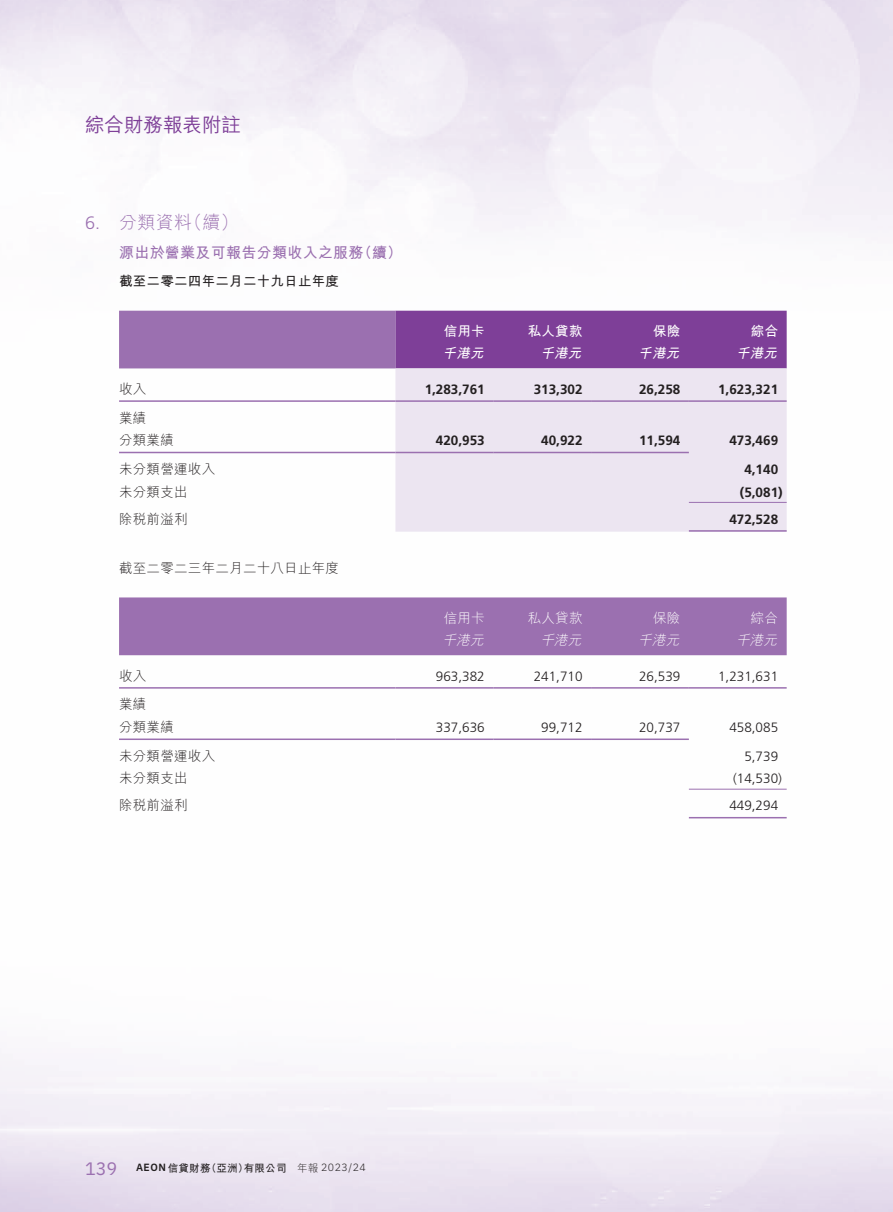
<style>
.page{position:relative;width:893px;height:1212px;background:#fff}
.page>*{position:absolute;margin:0;border:0;box-sizing:border-box;transform-origin:0 0}
.t1{font:500 19.5px "M Hei HK";color:#7e3f98}
._01_H1{font:300 18px "M Hei HK";color:#9b70b0}
.t2{font:18px "IBM Plex Sans";color:#9b70b0}
._01_H1-2{font:300 18px "Frutiger LT Std";color:#9b70b0}
._02_H2{font:700 15px "M Hei HK";letter-spacing:.02em;color:#9b70b0}
._50_Table_txt{font:700 13.5px "Frutiger LT Std";color:#231f20}
._50_Table_txt-2{font:300 13.5px "Frutiger LT Std";color:#231f20}
._50_Table_txt-3{font:300 13.5px "M Hei HK";letter-spacing:.02em;color:#231f20}
._00_txt{font:700 13.5px "M Hei HK";letter-spacing:.02em;color:#231f20}
._00_txt-2{font:300 13.5px "M Hei HK";letter-spacing:.02em;color:#231f20}
._50_Table_txt-4{font:italic 700 13.5px "M Hei HK";color:#fff}
._50_Table_txt-5{font:italic 300 13.5px "M Hei HK";color:#fff}
._50_Table_txt-6{font:700 13.5px "M Hei HK";letter-spacing:.02em;color:#fff}
._50_Table_txt-7{font:300 13.5px "M Hei HK";letter-spacing:.02em;color:#fff}
.t3{font:300 10.5px "IBM Plex Sans";letter-spacing:.05em;color:#231f20}
.t4{font:700 10.5px "M Hei HK";letter-spacing:.02em;color:#231f20}
.t5{font:600 10.5px "IBM Plex Sans";color:#231f20}
.s1{font-family:"M Hei HK";font-weight:700}
.s2{font-family:"M Hei HK"}
</style>
<div class="page">
<svg style="left:119px;top:311px;width:668px;height:57px;background:#8a53a2"></svg>
<div style="left:395px;top:368px;width:392px;height:164px;background:#ece5f1"></div>
<hr style="left:119px;top:400px;width:276px;height:2px;background:#9b70b0">
<hr style="left:395px;top:400px;width:98px;height:2px;background:#9b70b0">
<hr style="left:493px;top:400px;width:98px;height:2px;background:#9b70b0">
<hr style="left:591px;top:400px;width:98px;height:2px;background:#9b70b0">
<hr style="left:689px;top:400px;width:98px;height:2px;background:#9b70b0">
<hr style="left:119px;top:452px;width:276px;height:1px;background:#9b70b0">
<hr style="left:395px;top:452px;width:98px;height:1px;background:#9b70b0">
<hr style="left:493px;top:452px;width:98px;height:1px;background:#9b70b0">
<hr style="left:591px;top:452px;width:98px;height:1px;background:#9b70b0">
<hr style="left:689px;top:502px;width:98px;height:1px;background:#9b70b0">
<hr style="left:689px;top:530px;width:98px;height:2px;background:#9b70b0">
<div style="left:119px;top:597px;width:668px;height:58px;background:#9b70b0"></div>
<hr style="left:119px;top:687px;width:276px;height:2px;background:#9b70b0">
<hr style="left:395px;top:687px;width:98px;height:2px;background:#9b70b0">
<hr style="left:493px;top:687px;width:98px;height:2px;background:#9b70b0">
<hr style="left:591px;top:687px;width:98px;height:2px;background:#9b70b0">
<hr style="left:689px;top:687px;width:98px;height:2px;background:#9b70b0">
<hr style="left:119px;top:738px;width:276px;height:2px;background:#9b70b0">
<hr style="left:395px;top:738px;width:98px;height:2px;background:#9b70b0">
<hr style="left:493px;top:738px;width:98px;height:2px;background:#9b70b0">
<hr style="left:591px;top:738px;width:98px;height:2px;background:#9b70b0">
<hr style="left:689px;top:789px;width:98px;height:1px;background:#9b70b0">
<hr style="left:689px;top:817px;width:98px;height:1px;background:#9b70b0">
<h1 class="t1" style="left:85px;top:111px;width:157px">綜合財務報表附註</h1>
<p class="_01_H1-2" style="left:85px;top:212px;width:17px">6.</p>
<p class="_01_H1" style="left:185px;top:213px;width:55px">（續(</p>
<p class="_01_H1" style="left:119px;top:213px;width:75px">分類資料</p>
<p class="_02_H2" style="left:119px;top:241px;width:246px">源出於營業及可報告分類收入之服務</p>
<p class="_00_txt" style="left:119px;top:272px;width:222px">截至二零二四年二月二十九日止年度</p>
<p class="_02_H2" style="left:357px;top:241px;width:46px">（續(</p>
<p class="_50_Table_txt-3" style="left:119px;top:382px;width:29px">收入</p>
<p class="_50_Table_txt-3" style="left:119px;top:411px;width:29px">業績</p>
<p class="_50_Table_txt-3" style="left:119px;top:433px;width:56px">分類業績</p>
<p class="_50_Table_txt-3" style="left:119px;top:462px;width:98px">未分類營運收入</p>
<p class="_50_Table_txt-3" style="left:119px;top:485px;width:70px">未分類支出</p>
<p class="_50_Table_txt-3" style="left:119px;top:512px;width:70px">除稅前溢利</p>
<p class="_00_txt-2" style="left:119px;top:561px;width:222px">截至二零二三年二月二十八日止年度</p>
<p class="_50_Table_txt-3" style="left:119px;top:669px;width:29px">收入</p>
<p class="_50_Table_txt-3" style="left:119px;top:697px;width:29px">業績</p>
<p class="_50_Table_txt-3" style="left:119px;top:720px;width:56px">分類業績</p>
<p class="_50_Table_txt-3" style="left:119px;top:749px;width:98px">未分類營運收入</p>
<p class="_50_Table_txt-3" style="left:119px;top:771px;width:70px">未分類支出</p>
<p class="_50_Table_txt-3" style="left:119px;top:798px;width:70px">除稅前溢利</p>
<p class="_50_Table_txt-6" style="left:444px;top:321px;width:43px">信用卡</p>
<p class="_50_Table_txt-4" style="left:443px;top:343px;width:46px">千港元</p>
<p class="_50_Table_txt" style="left:425px;top:381px;width:62px">1,283,761</p>
<p class="_50_Table_txt" style="left:436px;top:432px;width:50px">420,953</p>
<p class="_50_Table_txt-7" style="left:444px;top:611px;width:43px">信用卡</p>
<p class="_50_Table_txt-5" style="left:443px;top:633px;width:45px">千港元</p>
<p class="_50_Table_txt-2" style="left:436px;top:668px;width:50px">963,382</p>
<p class="_50_Table_txt-2" style="left:436px;top:720px;width:50px">337,636</p>
<p class="_50_Table_txt-6" style="left:528px;top:321px;width:56px">私人貸款</p>
<p class="_50_Table_txt-4" style="left:540px;top:343px;width:46px">千港元</p>
<p class="_50_Table_txt" style="left:534px;top:381px;width:50px">313,302</p>
<p class="_50_Table_txt" style="left:541px;top:432px;width:43px">40,922</p>
<p class="_50_Table_txt-7" style="left:528px;top:611px;width:56px">私人貸款</p>
<p class="_50_Table_txt-5" style="left:540px;top:633px;width:45px">千港元</p>
<p class="_50_Table_txt-2" style="left:534px;top:668px;width:50px">241,710</p>
<p class="_50_Table_txt-2" style="left:541px;top:720px;width:43px">99,712</p>
<p class="_50_Table_txt-6" style="left:653px;top:321px;width:29px">保險</p>
<p class="_50_Table_txt-6" style="left:751px;top:321px;width:29px">綜合</p>
<p class="_50_Table_txt-4" style="left:638px;top:343px;width:46px">千港元</p>
<p class="_50_Table_txt-4" style="left:736px;top:343px;width:46px">千港元</p>
<p class="_50_Table_txt" style="left:639px;top:381px;width:43px">26,258</p>
<p class="_50_Table_txt" style="left:718px;top:381px;width:62px">1,623,321</p>
<p class="_50_Table_txt" style="left:639px;top:432px;width:43px">11,594</p>
<p class="_50_Table_txt" style="left:729px;top:432px;width:50px">473,469</p>
<p class="_50_Table_txt" style="left:744px;top:461px;width:35px">4,140</p>
<p class="_50_Table_txt" style="left:740px;top:484px;width:44px">)5,081(</p>
<p class="_50_Table_txt" style="left:729px;top:511px;width:50px">472,528</p>
<p class="_50_Table_txt-7" style="left:653px;top:611px;width:29px">保險</p>
<p class="_50_Table_txt-7" style="left:751px;top:611px;width:29px">綜合</p>
<p class="_50_Table_txt-5" style="left:638px;top:633px;width:45px">千港元</p>
<p class="_50_Table_txt-5" style="left:736px;top:633px;width:45px">千港元</p>
<p class="_50_Table_txt-2" style="left:639px;top:668px;width:43px">26,539</p>
<p class="_50_Table_txt-2" style="left:718px;top:668px;width:62px">1,231,631</p>
<p class="_50_Table_txt-2" style="left:639px;top:720px;width:43px">20,737</p>
<p class="_50_Table_txt-2" style="left:729px;top:720px;width:50px">458,085</p>
<p class="_50_Table_txt-2" style="left:744px;top:748px;width:35px">5,739</p>
<p class="_50_Table_txt-2" style="left:733px;top:771px;width:50px">)14,530(</p>
<p class="_50_Table_txt-2" style="left:729px;top:798px;width:50px">449,294</p>
<h2 class="t2" style="left:85px;top:1154px;width:34px">139</h2>
<p class="t5" style="left:136px;top:1159px;width:76px">AEON <span class="s1">信貸財務</span></p>
<p class="t4" style="left:244px;top:1160px;width:44px">有限公司</p>
<p class="t4" style="left:206px;top:1160px;width:44px">（亞洲）</p>
<p class="t3" style="left:297px;top:1160px;width:70px"><span class="s2">年報</span> 2023/24</p>
</div>
